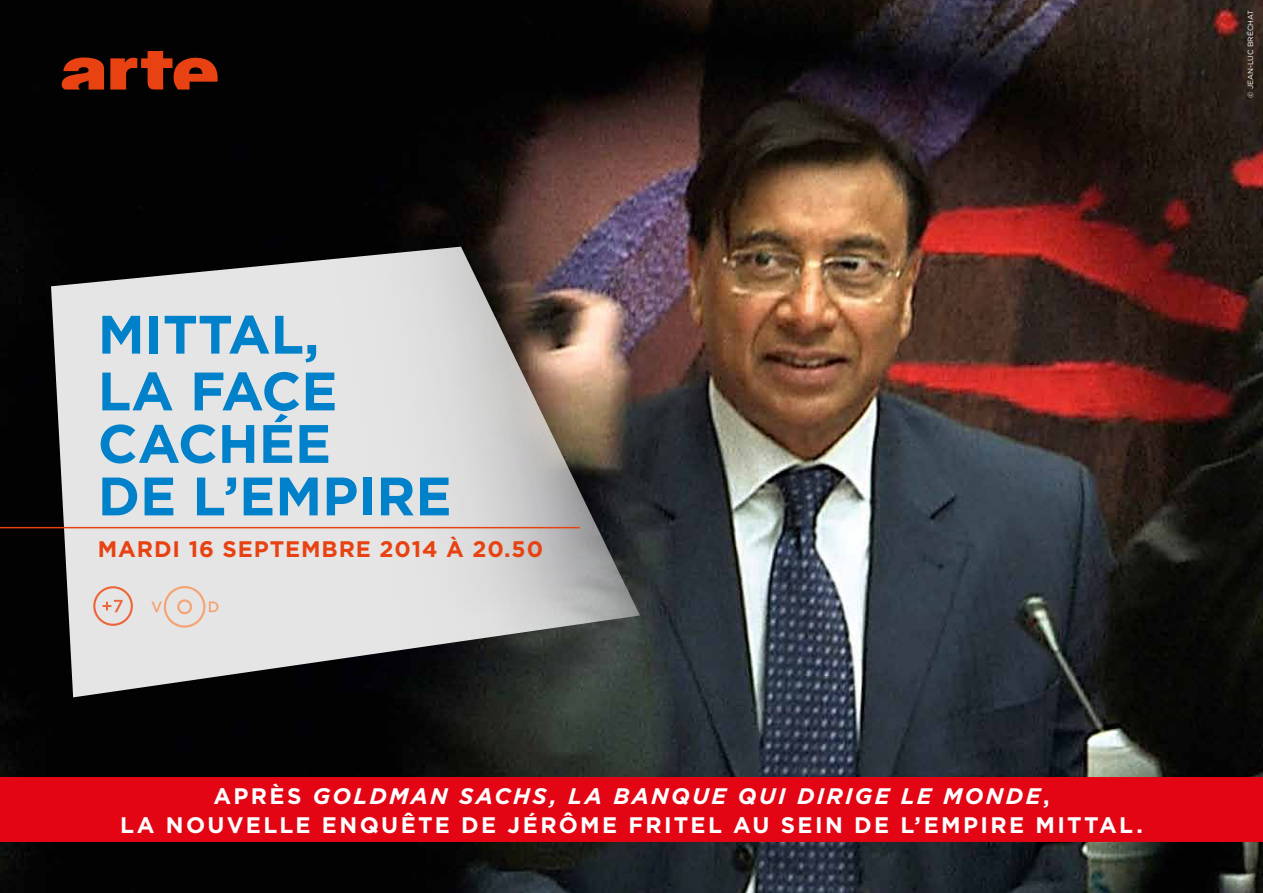
<style>
.page{position:relative;width:1263px;height:893px;background:#fff}
.page>*{position:absolute;margin:0;border:0;box-sizing:border-box;transform-origin:0 0}
.t1{font:700 54px/53.8px "Gotham";color:#0081c9}
.t2{font:700 22.5px "Gotham";letter-spacing:.105em;color:#fff}
.t3{font:italic 700 22.5px "Gotham";letter-spacing:.1em;color:#fff}
.t4{font:700 22.5px "Gotham";letter-spacing:.04em;color:#e84212}
.t5{font:7.5px "Gotham";color:#fff}
.s1{font-style:normal}
</style>
<div class="page">
<img style="left:0;top:0;width:1263px;height:893px">
<svg style="left:51px;top:247px;width:589px;height:450px;background:#b4b2b1"></svg>
<svg style="left:62px;top:51px;width:160px;height:39px;background:#7b230a"></svg>
<hr style="left:0;top:527px;width:580px;height:1px;background:#e8430f">
<svg style="left:93px;top:586px;width:40px;height:40px;background:#e6cbc2"></svg>
<svg style="left:151px;top:586px;width:67px;height:42px;background:#e7dad2"></svg>
<div style="left:0;top:777px;width:1263px;height:65px;background:#e30514"></div>
<h1 class="t1" style="left:98px;top:307px;width:355px">MITTAL,<br>LA FACE<br>CACHÉE<br>DE L’EMPIRE</h1>
<p class="t4" style="left:98px;top:534px;width:447px">MARDI 16 SEPTEMBRE 2014 À 20.50</p>
<p class="t2" style="left:214px;top:781px;width:19px">APR</p>
<p class="t3" style="left:270px;top:781px;width:781px"><span class="s1">ÈS</span> GOLDMAN SACHS, LA BANQUE QUI DIRIGE LE MONDE<span class="s1">,</span></p>
<p class="t2" style="left:120px;top:810px;width:143px">LA NOUVELLE</p>
<p class="t2" style="left:322px;top:810px;width:157px">ENQUÊTE DE</p>
<p class="t2" style="left:507px;top:810px;width:91px">JÉRÔME</p>
<p class="t2" style="left:629px;top:810px;width:33px">FRITEL</p>
<p class="t2" style="left:733px;top:810px;width:62px">A U SEI</p>
<p class="t2" style="left:825px;top:810px;width:46px">N DE</p>
<p class="t2" style="left:900px;top:810px;width:58px">L’EMPIRE</p>
<p class="t2" style="left:1035px;top:810px;width:38px">MITTAL</p>
<p class="t2" style="left:1136px;top:810px;width:8px">.</p>
<p class="t5" style="left:1245px;top:98px;width:89px;rotate:-90deg">© Jean-Luc Bréchat</p>
</div>
